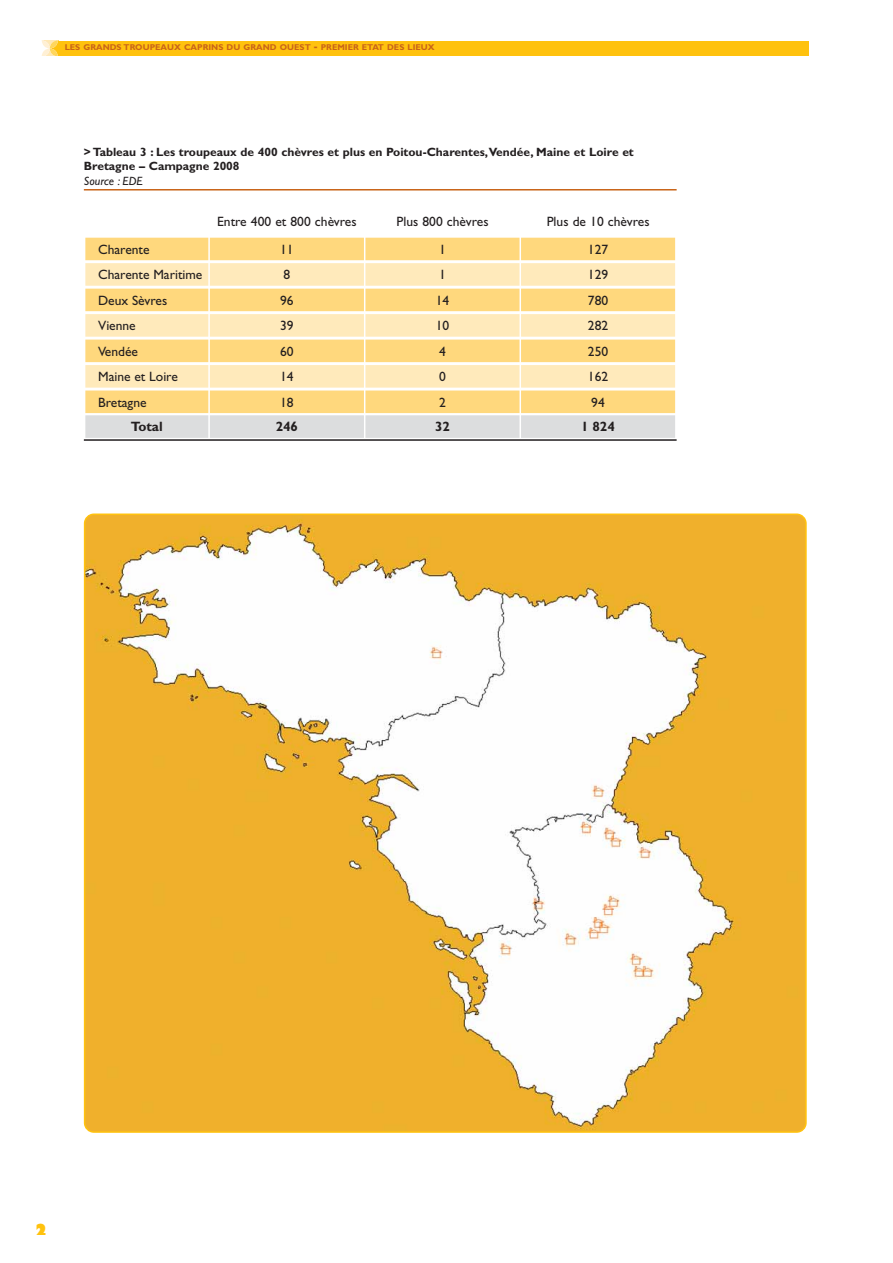
<style>
.page{position:relative;width:893px;height:1263px;background:#fff}
.page>*{position:absolute;margin:0;border:0;box-sizing:border-box;transform-origin:0 0}
.t1{font:800 15px "Gill Sans Std";color:#ffc20e}
.t2{font:13.5px "Gill Sans Std";color:#231f20}
.t3{font:700 13.5px "Gill Sans Std";color:#231f20}
.t4{font:700 12px/13.5px "Gill Sans Std";color:#231f20}
.t5{font:italic 12px "Gill Sans Std";color:#231f20}
.t6{font:700 8.4px "Gill Sans Std";color:#c96419}
.s1{font-size:11.25px}
</style>
<div class="page">
<svg style="left:42px;top:41px;width:16px;height:15px"></svg>
<div style="left:58px;top:41px;width:751px;height:15px;background:#ffc20e"></div>
<hr style="left:84px;top:189px;width:593px;height:2px;background:#c96418">
<div style="left:85px;top:238px;width:123px;height:22px;background:#ffd87d"></div>
<div style="left:210px;top:238px;width:154px;height:22px;background:#ffd87d"></div>
<div style="left:365px;top:238px;width:154px;height:22px;background:#ffd87d"></div>
<div style="left:521px;top:238px;width:154px;height:22px;background:#ffd87d"></div>
<div style="left:85px;top:263px;width:123px;height:23px;background:#ffeabb"></div>
<div style="left:210px;top:263px;width:154px;height:23px;background:#ffeabb"></div>
<div style="left:365px;top:263px;width:154px;height:23px;background:#ffeabb"></div>
<div style="left:521px;top:263px;width:154px;height:23px;background:#ffeabb"></div>
<div style="left:85px;top:289px;width:123px;height:22px;background:#ffd87d"></div>
<div style="left:210px;top:289px;width:154px;height:22px;background:#ffd87d"></div>
<div style="left:365px;top:289px;width:154px;height:22px;background:#ffd87d"></div>
<div style="left:521px;top:289px;width:154px;height:22px;background:#ffd87d"></div>
<div style="left:85px;top:314px;width:123px;height:23px;background:#ffeabb"></div>
<div style="left:210px;top:314px;width:154px;height:23px;background:#ffeabb"></div>
<div style="left:365px;top:314px;width:154px;height:23px;background:#ffeabb"></div>
<div style="left:521px;top:314px;width:154px;height:23px;background:#ffeabb"></div>
<div style="left:85px;top:340px;width:123px;height:22px;background:#ffd87d"></div>
<div style="left:210px;top:340px;width:154px;height:22px;background:#ffd87d"></div>
<div style="left:365px;top:340px;width:154px;height:22px;background:#ffd87d"></div>
<div style="left:521px;top:340px;width:154px;height:22px;background:#ffd87d"></div>
<div style="left:85px;top:365px;width:123px;height:23px;background:#ffeabb"></div>
<div style="left:210px;top:365px;width:154px;height:23px;background:#ffeabb"></div>
<div style="left:365px;top:365px;width:154px;height:23px;background:#ffeabb"></div>
<div style="left:521px;top:365px;width:154px;height:23px;background:#ffeabb"></div>
<div style="left:85px;top:391px;width:123px;height:22px;background:#ffd87d"></div>
<div style="left:210px;top:391px;width:154px;height:22px;background:#ffd87d"></div>
<div style="left:365px;top:391px;width:154px;height:22px;background:#ffd87d"></div>
<div style="left:521px;top:391px;width:154px;height:22px;background:#ffd87d"></div>
<div style="left:85px;top:415px;width:123px;height:23px;background:#dcddde"></div>
<div style="left:210px;top:415px;width:154px;height:23px;background:#dcddde"></div>
<div style="left:365px;top:415px;width:154px;height:23px;background:#dcddde"></div>
<div style="left:521px;top:415px;width:154px;height:23px;background:#dcddde"></div>
<hr style="left:84px;top:439px;width:593px;height:2px;background:#231f20">
<svg style="left:84px;top:514px;width:723px;height:619px"></svg>
<p class="t6" style="left:65px;top:44px;width:372px">LES GRANDS TROUPEAUX CAPRINS DU GRAND OUEST <span class="s1">-</span> PREMIER ETAT DES LIEUX</p>
<p class="t4" style="left:84px;top:146px;width:551px">&gt; Tableau 3 : Les troupeaux de 400 chèvres et plus en Poitou-Charentes,Vendée, Maine et Loire et<br>Bretagne – Campagne 2008</p>
<p class="t5" style="left:84px;top:177px;width:60px">Source : EDE</p>
<p class="t2" style="left:217px;top:216px;width:141px">Entre 400 et 800 chèvres</p>
<p class="t2" style="left:396px;top:216px;width:94px">Plus 800 chèvres</p>
<p class="t2" style="left:547px;top:216px;width:104px">Plus de 10 chèvres</p>
<p class="t2" style="left:98px;top:244px;width:53px">Charente</p>
<p class="t2" style="left:280px;top:244px;width:15px">11</p>
<p class="t2" style="left:439px;top:244px;width:8px">1</p>
<p class="t2" style="left:588px;top:244px;width:22px">127</p>
<p class="t2" style="left:98px;top:270px;width:106px">Charente Maritime</p>
<p class="t2" style="left:283px;top:270px;width:8px">8</p>
<p class="t2" style="left:439px;top:270px;width:8px">1</p>
<p class="t2" style="left:588px;top:270px;width:22px">129</p>
<p class="t2" style="left:98px;top:295px;width:71px">Deux Sèvres</p>
<p class="t2" style="left:280px;top:295px;width:15px">96</p>
<p class="t2" style="left:436px;top:295px;width:15px">14</p>
<p class="t2" style="left:588px;top:295px;width:22px">780</p>
<p class="t2" style="left:98px;top:321px;width:39px">Vienne</p>
<p class="t2" style="left:280px;top:321px;width:15px">39</p>
<p class="t2" style="left:436px;top:321px;width:15px">10</p>
<p class="t2" style="left:588px;top:321px;width:22px">282</p>
<p class="t2" style="left:98px;top:346px;width:41px">Vendée</p>
<p class="t2" style="left:280px;top:346px;width:15px">60</p>
<p class="t2" style="left:439px;top:346px;width:8px">4</p>
<p class="t2" style="left:588px;top:346px;width:22px">250</p>
<p class="t2" style="left:98px;top:372px;width:81px">Maine et Loire</p>
<p class="t2" style="left:280px;top:372px;width:15px">14</p>
<p class="t2" style="left:439px;top:372px;width:8px">0</p>
<p class="t2" style="left:588px;top:372px;width:22px">162</p>
<p class="t2" style="left:98px;top:397px;width:50px">Bretagne</p>
<p class="t2" style="left:280px;top:397px;width:15px">18</p>
<p class="t2" style="left:439px;top:397px;width:8px">2</p>
<p class="t2" style="left:591px;top:397px;width:15px">94</p>
<p class="t3" style="left:131px;top:422px;width:33px">Total</p>
<p class="t3" style="left:276px;top:422px;width:24px">246</p>
<p class="t3" style="left:435px;top:422px;width:16px">32</p>
<p class="t3" style="left:581px;top:422px;width:35px">1 824</p>
<p class="t1" style="left:35px;top:1225px;width:14px">2</p>
</div>
